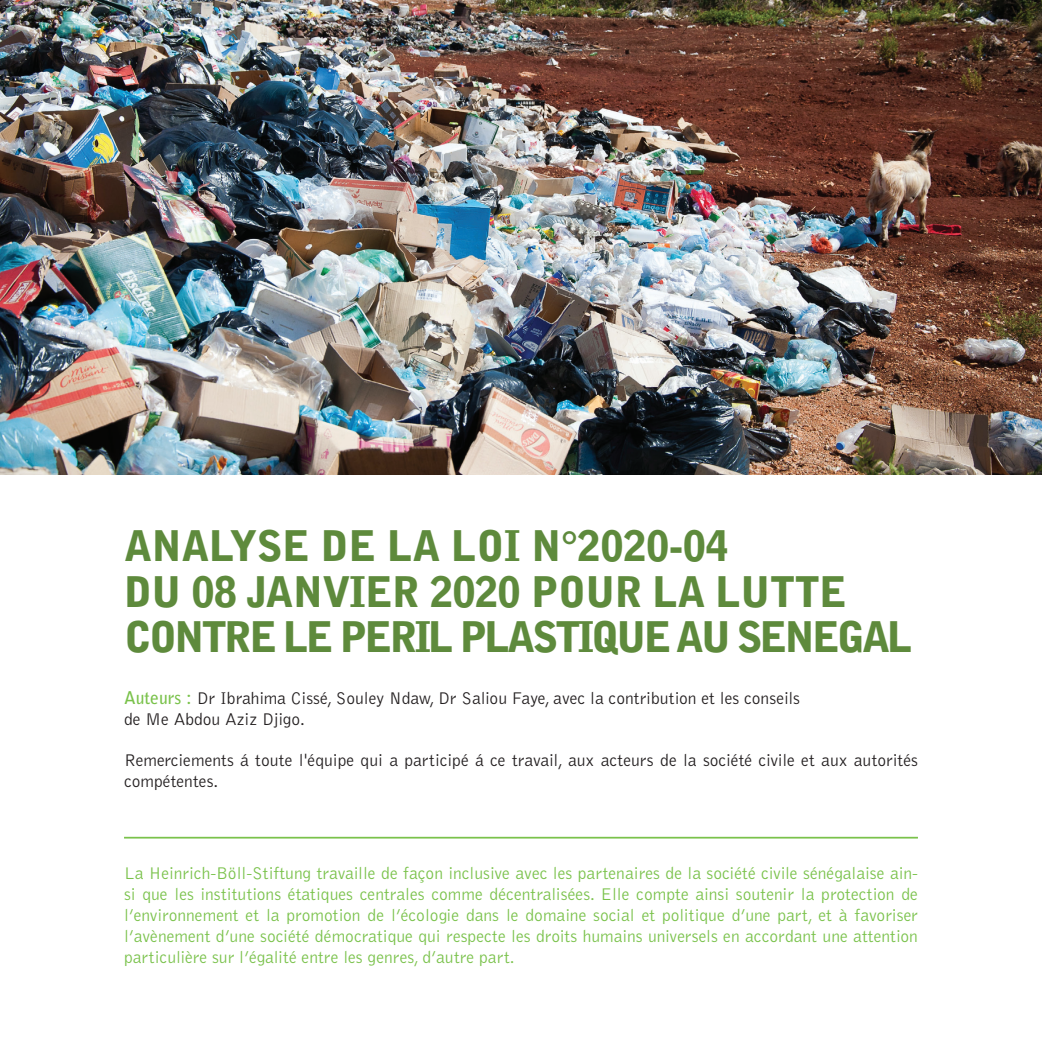
<style>
.page{position:relative;width:1042px;height:1042px;background:#fff}
.page>*{position:absolute;margin:0;border:0;box-sizing:border-box;transform-origin:0 0}
.t1{font:900 42px/45.5px "Bell Gothic Std";letter-spacing:-.02em;color:#5e8a3c}
.t2{font:300 17.5px/21px "Bell Gothic Std";color:#7ac24b;text-align:justify}
.t3{font:300 17.5px/21px "Bell Gothic Std";color:#231f20}
.s1{font-weight:700;color:#7ac24b}
</style>
<div class="page">
<hr style="left:124px;top:837px;width:794px;height:1px;background:#7ac24b">
<img style="left:0;top:0;width:1042px;height:475px">
<h1 class="t1" style="left:124px;top:524px;width:790px">ANALYSE DE LA LOI N°2020-04<br>DU 08 JANVIER 2020 POUR LA LUTTE<br>CONTRE LE PERIL PLASTIQUE AU SENEGAL</h1>
<p class="t3" style="left:124px;top:688px;width:677px"><span class="s1">Auteurs :</span> Dr Ibrahima Cissé, Souley Ndaw, Dr Saliou Faye, avec la contribution et les conseils de Me Abdou Aziz Djigo.</p>
<p class="t3" style="left:124px;top:750px;width:795px">Remerciements á toute l'équipe qui a participé á ce travail, aux acteurs de la société civile et aux autorités compétentes.</p>
<p class="t2" style="left:124px;top:862px;width:795px">La Heinrich-Böll-Stiftung travaille de façon inclusive avec les partenaires de la société civile sénégalaise ain&shy;si que les institutions étatiques centrales comme décentralisées. Elle compte ainsi soutenir la protection de l’environnement et la promotion de l’écologie dans le domaine social et politique d’une part, et à favoriser l’avènement d’une société démocratique qui respecte les droits humains universels en accordant une attention particulière sur l’égalité entre les genres, d’autre part.</p>
</div>
